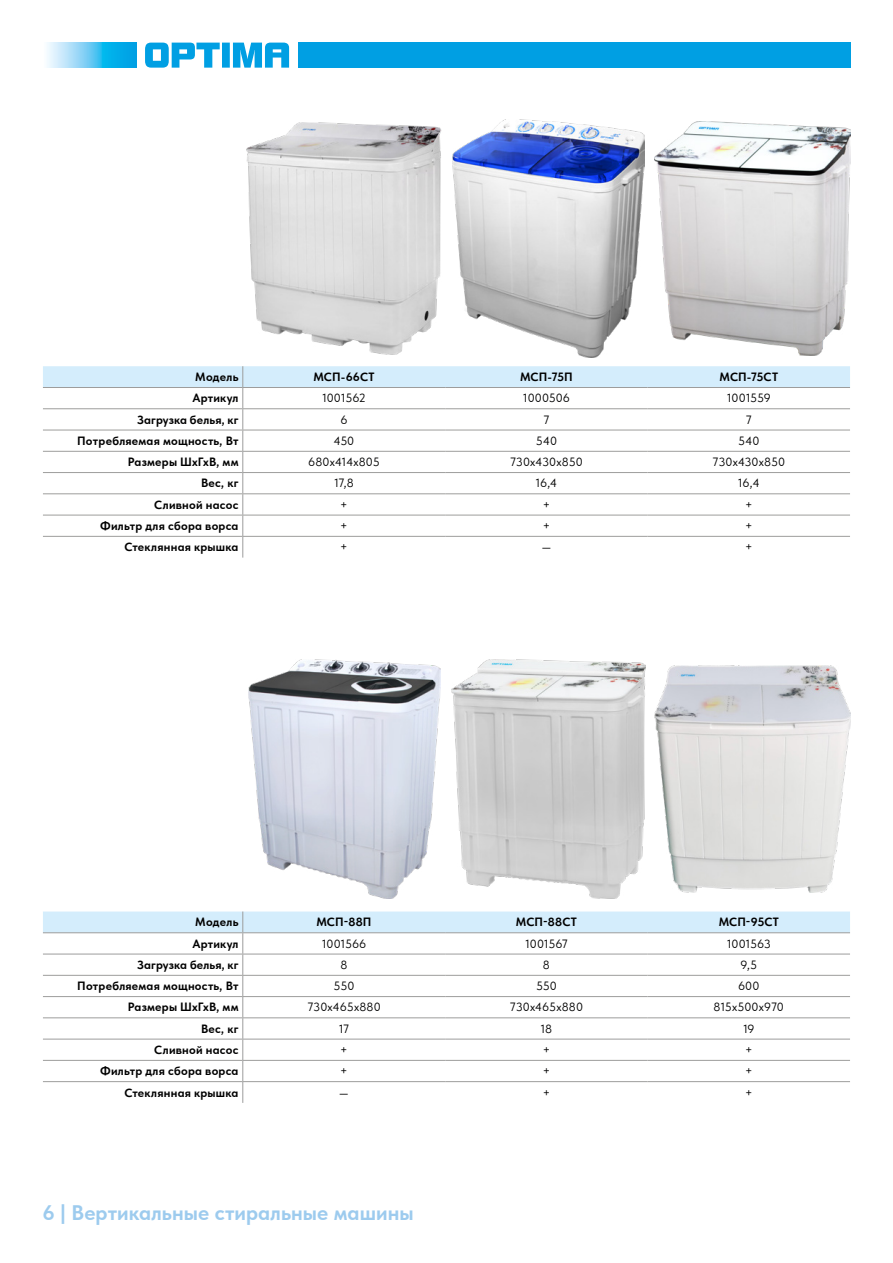
<style>
.page{position:relative;width:893px;height:1263px;background:#fff}
.page>*{position:absolute;margin:0;border:0;box-sizing:border-box;transform-origin:0 0}
.t1{font:700 21px "Tilda Sans";color:#9dcbee}
.t2{font:700 12px "Tilda Sans";letter-spacing:.02em;color:#000}
.t3{font:12px "Tilda Sans";color:#000}
</style>
<div class="page">
<svg style="left:145px;top:43px;width:144px;height:25px"></svg>
<div style="left:298px;top:43px;width:552px;height:25px;background:#009fe3"></div>
<svg style="left:47px;top:43px;width:89px;height:25px;background:#61c8f2"></svg>
<svg style="left:43px;top:911px;width:807px;height:192px"></svg>
<hr style="left:445px;top:1081px;width:203px;height:1px;background:#9d9d9c">
<hr style="left:648px;top:1081px;width:202px;height:1px;background:#9d9d9c">
<img style="left:247px;top:122px;width:195px;height:232px">
<img style="left:452px;top:119px;width:193px;height:239px">
<img style="left:249px;top:660px;width:191px;height:238px">
<img style="left:655px;top:121px;width:195px;height:234px">
<img style="left:451px;top:660px;width:195px;height:238px">
<img style="left:655px;top:665px;width:195px;height:228px">
<svg style="left:43px;top:366px;width:807px;height:192px"></svg>
<hr style="left:445px;top:536px;width:203px;height:1px;background:#9d9d9c">
<hr style="left:648px;top:536px;width:202px;height:1px;background:#9d9d9c">
<p class="t2" style="left:195px;top:370px;width:45px">Модель</p>
<p class="t2" style="left:313px;top:370px;width:63px">МСП-66СТ</p>
<p class="t2" style="left:520px;top:370px;width:54px">МСП-75П</p>
<p class="t2" style="left:719px;top:370px;width:60px">МСП-75СТ</p>
<p class="t2" style="left:192px;top:391px;width:48px">Артикул</p>
<p class="t3" style="left:322px;top:392px;width:45px">1001562</p>
<p class="t3" style="left:523px;top:392px;width:48px">1000506</p>
<p class="t3" style="left:727px;top:392px;width:45px">1001559</p>
<p class="t2" style="left:137px;top:413px;width:103px">Загрузка белья, кг</p>
<p class="t3" style="left:340px;top:413px;width:9px">6</p>
<p class="t3" style="left:543px;top:413px;width:7px">7</p>
<p class="t3" style="left:746px;top:413px;width:7px">7</p>
<p class="t2" style="left:77px;top:434px;width:163px">Потребляемая мощность, Вт</p>
<p class="t3" style="left:334px;top:434px;width:22px">450</p>
<p class="t3" style="left:536px;top:434px;width:23px">540</p>
<p class="t3" style="left:738px;top:434px;width:23px">540</p>
<p class="t2" style="left:128px;top:455px;width:112px">Размеры ШхГхВ, мм</p>
<p class="t3" style="left:308px;top:455px;width:73px">680х414х805</p>
<p class="t3" style="left:510px;top:455px;width:74px">730х430х850</p>
<p class="t3" style="left:712px;top:455px;width:74px">730х430х850</p>
<p class="t2" style="left:201px;top:476px;width:39px">Вес, кг</p>
<p class="t3" style="left:334px;top:477px;width:21px">17,8</p>
<p class="t3" style="left:535px;top:477px;width:23px">16,4</p>
<p class="t3" style="left:738px;top:477px;width:23px">16,4</p>
<p class="t2" style="left:154px;top:498px;width:86px">Сливной насос</p>
<p class="t3" style="left:340px;top:498px;width:9px">+</p>
<p class="t3" style="left:543px;top:498px;width:9px">+</p>
<p class="t3" style="left:745px;top:498px;width:9px">+</p>
<p class="t2" style="left:100px;top:519px;width:140px">Фильтр для сбора ворса</p>
<p class="t3" style="left:340px;top:519px;width:9px">+</p>
<p class="t3" style="left:543px;top:519px;width:9px">+</p>
<p class="t3" style="left:745px;top:519px;width:9px">+</p>
<p class="t2" style="left:125px;top:540px;width:115px">Стеклянная крышка</p>
<p class="t3" style="left:340px;top:540px;width:9px">+</p>
<p class="t3" style="left:542px;top:540px;width:11px">—</p>
<p class="t3" style="left:745px;top:540px;width:9px">+</p>
<p class="t2" style="left:195px;top:915px;width:45px">Модель</p>
<p class="t2" style="left:316px;top:915px;width:57px">МСП-88П</p>
<p class="t2" style="left:516px;top:915px;width:62px">МСП-88СТ</p>
<p class="t2" style="left:719px;top:915px;width:62px">МСП-95СТ</p>
<p class="t2" style="left:192px;top:937px;width:48px">Артикул</p>
<p class="t3" style="left:322px;top:937px;width:46px">1001566</p>
<p class="t3" style="left:525px;top:937px;width:44px">1001567</p>
<p class="t3" style="left:727px;top:937px;width:46px">1001563</p>
<p class="t2" style="left:137px;top:958px;width:103px">Загрузка белья, кг</p>
<p class="t3" style="left:340px;top:958px;width:9px">8</p>
<p class="t3" style="left:543px;top:958px;width:9px">8</p>
<p class="t3" style="left:741px;top:958px;width:18px">9,5</p>
<p class="t2" style="left:77px;top:979px;width:163px">Потребляемая мощность, Вт</p>
<p class="t3" style="left:334px;top:979px;width:22px">550</p>
<p class="t3" style="left:536px;top:979px;width:22px">550</p>
<p class="t3" style="left:738px;top:979px;width:23px">600</p>
<p class="t2" style="left:128px;top:1000px;width:112px">Размеры ШхГхВ, мм</p>
<p class="t3" style="left:307px;top:1001px;width:75px">730х465х880</p>
<p class="t3" style="left:510px;top:1001px;width:75px">730х465х880</p>
<p class="t3" style="left:714px;top:1001px;width:72px">815х500х970</p>
<p class="t2" style="left:201px;top:1022px;width:39px">Вес, кг</p>
<p class="t3" style="left:339px;top:1022px;width:12px">17</p>
<p class="t3" style="left:540px;top:1022px;width:13px">18</p>
<p class="t3" style="left:743px;top:1022px;width:13px">19</p>
<p class="t2" style="left:154px;top:1043px;width:86px">Сливной насос</p>
<p class="t3" style="left:340px;top:1043px;width:9px">+</p>
<p class="t3" style="left:543px;top:1043px;width:9px">+</p>
<p class="t3" style="left:745px;top:1043px;width:9px">+</p>
<p class="t2" style="left:100px;top:1064px;width:140px">Фильтр для сбора ворса</p>
<p class="t3" style="left:340px;top:1064px;width:9px">+</p>
<p class="t3" style="left:543px;top:1064px;width:9px">+</p>
<p class="t3" style="left:745px;top:1064px;width:9px">+</p>
<p class="t2" style="left:125px;top:1085px;width:115px">Стеклянная крышка</p>
<p class="t3" style="left:339px;top:1086px;width:11px">—</p>
<p class="t3" style="left:543px;top:1086px;width:9px">+</p>
<p class="t3" style="left:745px;top:1086px;width:9px">+</p>
<h1 class="t1" style="left:43px;top:1201px;width:373px">6 | Вертикальные стиральные машины</h1>
</div>
